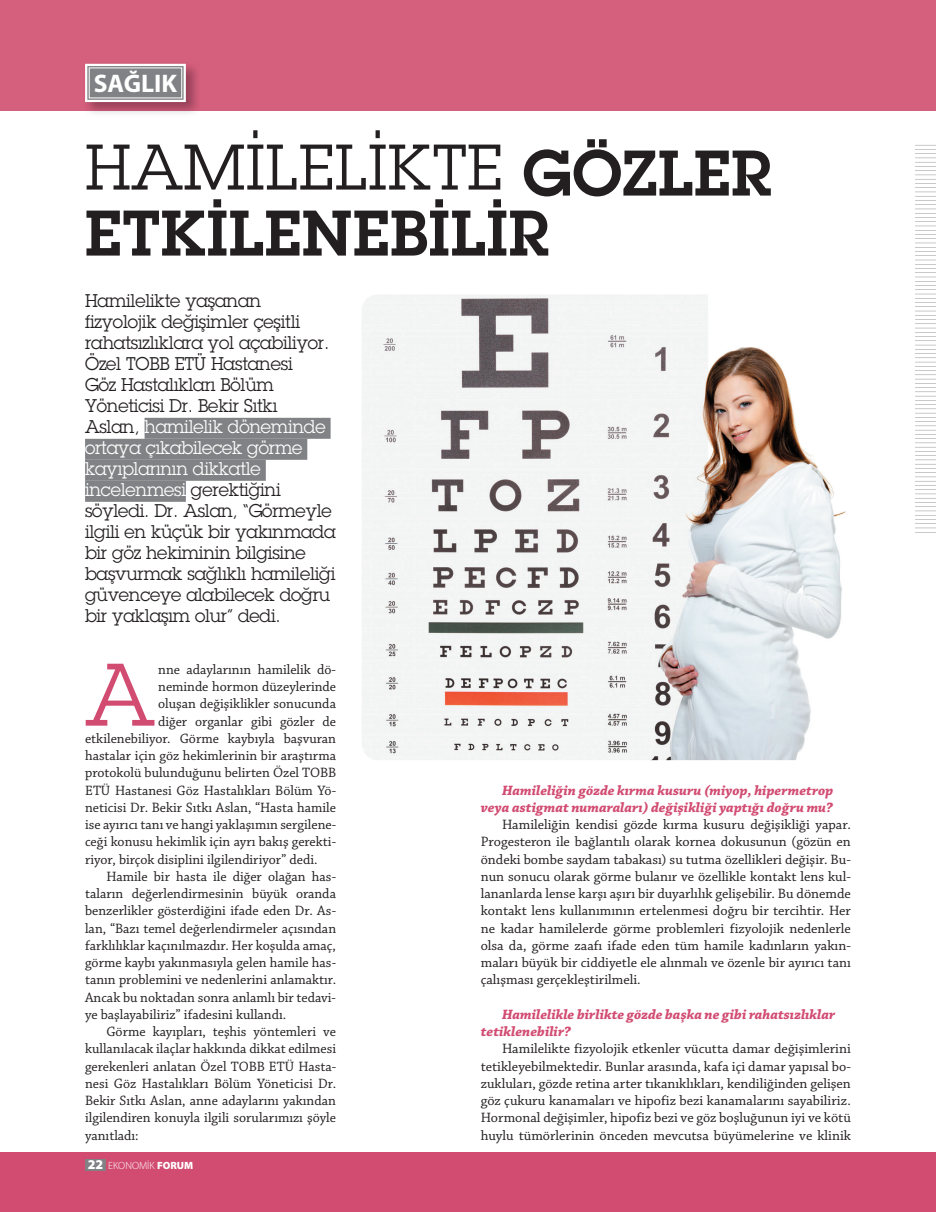
<style>
.page{position:relative;width:936px;height:1212px;background:#fff}
.page>*{position:absolute;margin:0;border:0;box-sizing:border-box;transform-origin:0 0}
.t1{font:86.7px "Lubalin Graph Turk";color:#d24c72}
.t2{font:63px "Lubalin Graph Turk";letter-spacing:.01em;color:#231f20}
.t3{font:63px "Lubalin Graph Turk B";letter-spacing:.01em;color:#231f20}
.t4{font:700 25.5px "Myriad Pro";color:#fff}
.t5{font:18px/21px "Lubalin Graph Turk";letter-spacing:-.01em;color:#231f20}
.t6{font:14.25px/17.2px "Chaparral Pro";color:#231f20;text-align:justify}
.t7{font:italic 700 14.25px/17.2px "Chaparral Pro";color:#d24c72;text-align:right}
.t8{font:300 10.5px "Myriad Pro";color:#fff}
.s1{font-family:"Lubalin Graph Turk B"}
.s2{color:#fff}
.s3{font-weight:900;font-size:13.5px}
.s4{font-weight:900}
</style>
<div class="page">
<svg style="left:915px;top:145px;width:20px;height:384px"></svg>
<div style="left:0;top:1152px;width:935px;height:60px;background:#d24c72"></div>
<div style="left:0;top:0;width:935px;height:111px;background:#d5607d"></div>
<div style="left:85px;top:1159px;width:21px;height:12px;background:#808285"></div>
<svg style="left:85px;top:63px;width:102px;height:40px;background:#9c979b"></svg>
<div style="left:89px;top:68px;width:93px;height:30px;border:1px solid #fff"></div>
<div style="left:144px;top:418px;width:186px;height:21px;background:#808285"></div>
<div style="left:85px;top:439px;width:222px;height:21px;background:#808285"></div>
<div style="left:85px;top:460px;width:181px;height:21px;background:#808285"></div>
<div style="left:85px;top:481px;width:101px;height:21px;background:#808285"></div>
<img style="left:361px;top:294px;width:489px;height:466px;border-radius:17px">
<h3 class="t4" style="left:94px;top:74px;width:85px">SAĞLIK</h3>
<h2 class="t2" style="left:85px;top:128px;width:688px">HAMİLELİKTE <span class="s1">GÖZLER</span></h2>
<h2 class="t3" style="left:85px;top:192px;width:465px">ETKİLENEBİLİR</h2>
<p class="t5" style="left:85px;top:290px;width:252px">Hamilelikte yaşanan fizyolojik değişimler çeşitli rahatsızlıklara yol açabiliyor.<br>Özel TOBB ETÜ Hastanesi<br>Göz Hastalıkları Bölüm<br>Yöneticisi Dr. Bekir Sıtkı<br>Aslan, <span class="s2">hamilelik döneminde ortaya çıkabilecek görme kayıplarının dikkatle incelenmesi</span> gerektiğini söyledi. Dr. Aslan, “Görmeyle ilgili en küçük bir yakınmada bir göz hekiminin bilgisine başvurmak sağlıklı hamileliği güvenceye alabilecek doğru bir yaklaşım olur” dedi.</p>
<h1 class="t1" style="left:85px;top:640px;width:71px">A</h1>
<p class="t6" style="left:158px;top:662px;width:179px">nne adaylarının hamilelik dö-</p>
<p class="t6" style="left:158px;top:679px;width:179px">neminde hormon düzeylerinde</p>
<p class="t6" style="left:158px;top:696px;width:179px">oluşan değişiklikler sonucunda</p>
<p class="t6" style="left:158px;top:714px;width:179px">diğer organlar gibi gözler de</p>
<p class="t6" style="left:85px;top:731px;width:252px">etkilenebiliyor. Görme kaybıyla başvuran</p>
<p class="t6" style="left:85px;top:748px;width:252px">hastalar için göz hekimlerinin bir araştırma</p>
<p class="t6" style="left:85px;top:765px;width:252px">protokolü bulunduğunu belirten Özel TOBB</p>
<p class="t6" style="left:85px;top:783px;width:252px">ETÜ Hastanesi Göz Hastalıkları Bölüm Yö-</p>
<p class="t6" style="left:85px;top:800px;width:252px">neticisi Dr. Bekir Sıtkı Aslan, “Hasta hamile</p>
<p class="t6" style="left:85px;top:817px;width:252px">ise ayırıcı tanı ve hangi yaklaşımın sergilene-</p>
<p class="t6" style="left:85px;top:834px;width:252px">ceği konusu hekimlik için ayrı bakış gerekti-</p>
<p class="t6" style="left:85px;top:852px;width:234px">riyor, birçok disiplini ilgilendiriyor” dedi.</p>
<p class="t6" style="left:106px;top:869px;width:231px">Hamile bir hasta ile diğer olağan has-</p>
<p class="t6" style="left:85px;top:886px;width:252px">taların değerlendirmesinin büyük oranda</p>
<p class="t6" style="left:85px;top:903px;width:252px">benzerlikler gösterdiğini ifade eden Dr. As-</p>
<p class="t6" style="left:85px;top:921px;width:252px">lan, “Bazı temel değerlendirmeler açısından</p>
<p class="t6" style="left:85px;top:938px;width:252px">farklılıklar kaçınılmazdır. Her koşulda amaç,</p>
<p class="t6" style="left:85px;top:955px;width:252px">görme kaybı yakınmasıyla gelen hamile has-</p>
<p class="t6" style="left:85px;top:972px;width:252px">tanın problemini ve nedenlerini anlamaktır.</p>
<p class="t6" style="left:85px;top:990px;width:252px">Ancak bu noktadan sonra anlamlı bir tedavi-</p>
<p class="t6" style="left:85px;top:1007px;width:202px">ye başlayabiliriz” ifadesini kullandı.</p>
<p class="t6" style="left:106px;top:1024px;width:231px">Görme kayıpları, teşhis yöntemleri ve</p>
<p class="t6" style="left:85px;top:1041px;width:252px">kullanılacak ilaçlar hakkında dikkat edilmesi</p>
<p class="t6" style="left:85px;top:1059px;width:252px">gerekenleri anlatan Özel TOBB ETÜ Hasta-</p>
<p class="t6" style="left:85px;top:1076px;width:252px">nesi Göz Hastalıkları Bölüm Yöneticisi Dr.</p>
<p class="t6" style="left:85px;top:1093px;width:252px">Bekir Sıtkı Aslan, anne adaylarını yakından</p>
<p class="t6" style="left:85px;top:1110px;width:252px">ilgilendiren konuyla ilgili sorularımızı şöyle</p>
<p class="t6" style="left:85px;top:1128px;width:55px">yanıtladı:</p>
<p class="t8" style="left:88px;top:1162px;width:107px"><span class="s3">22</span> EKONOMİK <span class="s4">FORUM</span></p>
<p class="t7" style="left:480px;top:782px;width:354px">Hamileliğin gözde kırma kusuru (miyop, hipermetrop veya astigmat numaraları) değişikliği yaptığı doğru mu?</p>
<p class="t6" style="left:480px;top:817px;width:371px;text-indent:21px">Hamileliğin kendisi gözde kırma kusuru değişikliği yapar.<br>Progesteron ile bağlantılı olarak kornea dokusunun (gözün en öndeki bombe saydam tabakası) su tutma özellikleri değişir. Bu&shy;nun sonucu olarak görme bulanır ve özellikle kontakt lens kul&shy;lananlarda lense karşı aşırı bir duyarlılık gelişebilir. Bu dönemde kontakt lens kullanımının ertelenmesi doğru bir tercihtir. Her ne kadar hamilelerde görme problemleri fizyolojik nedenlerle olsa da, görme zaafı ifade eden tüm hamile kadınların yakın&shy;maları büyük bir ciddiyetle ele alınmalı ve özenle bir ayırıcı tanı çalışması gerçekleştirilmeli.</p>
<p class="t7" style="left:480px;top:1007px;width:356px;text-align:left;text-indent:21px">Hamilelikle birlikte gözde başka ne gibi rahatsızlıklar tetiklenebilir?</p>
<p class="t6" style="left:480px;top:1041px;width:371px;text-indent:21px">Hamilelikte fizyolojik etkenler vücutta damar değişimlerini tetikleyebilmektedir. Bunlar arasında, kafa içi damar yapısal bo&shy;zukluları, gözde retina arter tıkanıklıkları, kendiliğinden gelişen göz çukuru kanamaları ve hipofiz bezi kanamalarını sayabiliriz.<br>Hormonal değişimler, hipofiz bezi ve göz boşluğunun iyi ve kötü huylu tümörlerinin önceden mevcutsa büyümelerine ve klinik</p>
</div>
